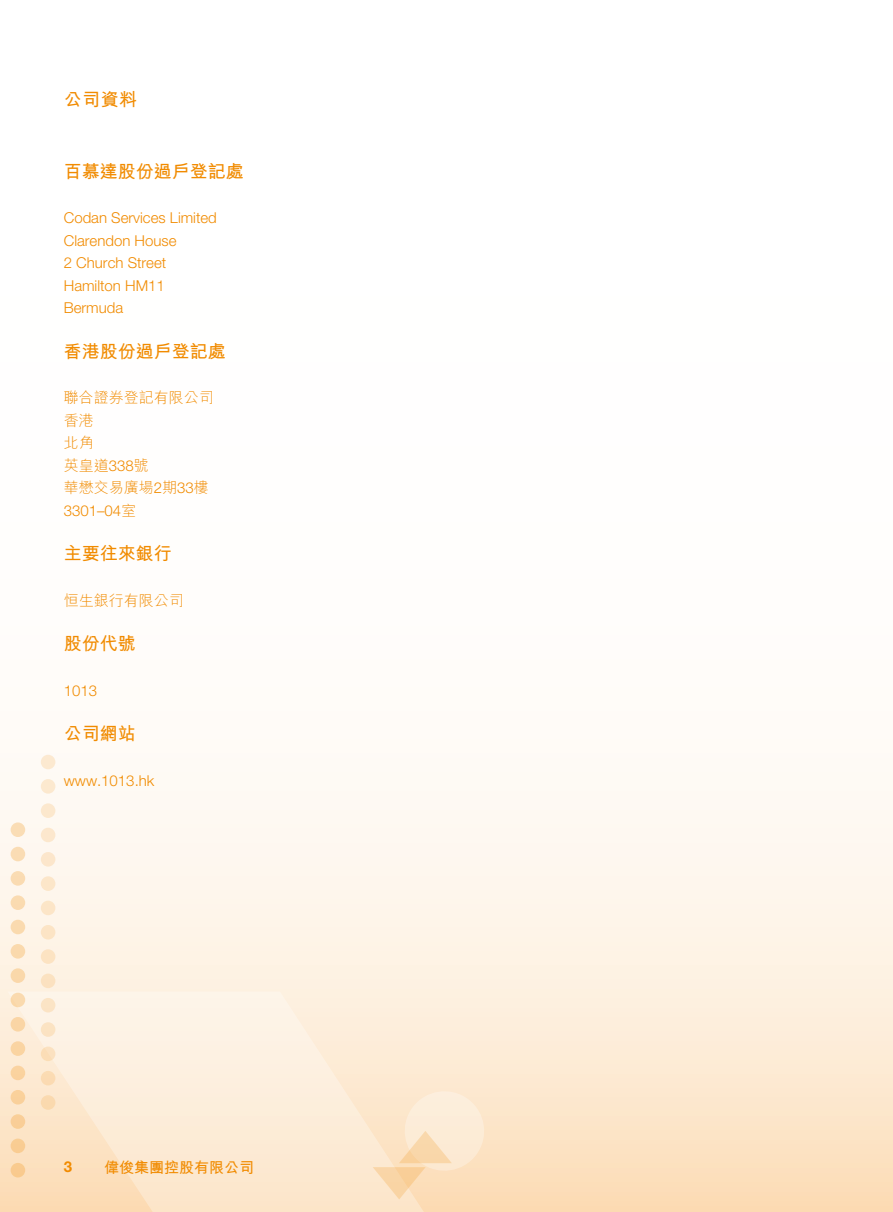
<style>
.page{position:relative;width:893px;height:1212px;background:#fff}
.page>*{position:absolute;margin:0;border:0;box-sizing:border-box;transform-origin:0 0}
.t1{font:700 18px "M Hei HK";color:#f18b00}
.t2{font:300 15px/22.5px "Helvetica Neue LT Std";color:#f18b00}
.t3{font:300 15px/22.5px "M Hei HK";color:#f18b00}
.t4{font:700 15px "M Hei HK";color:#f18b00}
.t5{font:700 15px "Helvetica Neue LT Std";color:#f18b00}
.s1{font-family:"Helvetica Neue LT Std"}
.s2{font-family:"M Hei HK"}
</style>
<div class="page">
<svg style="left:0;top:754px;width:893px;height:458px"></svg>
<svg style="left:7px;top:991px;width:437px;height:221px;background:#fcebd6"></svg>
<svg style="left:41px;top:755px;width:14px;height:355px;background:#fcebd6"></svg>
<svg style="left:11px;top:822px;width:14px;height:355px;background:#fbe2c1"></svg>
<svg style="left:373px;top:1091px;width:111px;height:108px;background:#fbe3c6"></svg>
<p class="t1" style="left:64px;top:87px;width:75px">公司資料</p>
<p class="t1" style="left:64px;top:158px;width:181px">百慕達股份過戶登記處</p>
<p class="t2" style="left:64px;top:206px;width:155px">Codan Services Limited<br>Clarendon House<br>2 Church Street<br>Hamilton HM11<br>Bermuda</p>
<p class="t1" style="left:64px;top:338px;width:163px">香港股份過戶登記處</p>
<p class="t3" style="left:64px;top:386px;width:151px">聯合證券登記有限公司香港<br>北角<br>英皇道<span class="s1">338</span>號<br>華懋交易廣場期<span class="s1">2 33</span>樓</p>
<p class="t2" style="left:64px;top:499px;width:74px">3301–04<span class="s2">室</span></p>
<p class="t1" style="left:64px;top:540px;width:109px">主要往來銀行</p>
<p class="t3" style="left:64px;top:589px;width:121px">恒生銀行有限公司</p>
<p class="t1" style="left:64px;top:630px;width:73px">股份代號</p>
<p class="t2" style="left:64px;top:679px;width:35px">1013</p>
<p class="t1" style="left:64px;top:720px;width:73px">公司網站</p>
<p class="t2" style="left:64px;top:769px;width:92px">www.1013.hk</p>
<p class="t5" style="left:64px;top:1157px;width:10px">3</p>
<p class="t4" style="left:104px;top:1156px;width:151px">偉俊集團控股有限公司</p>
</div>
